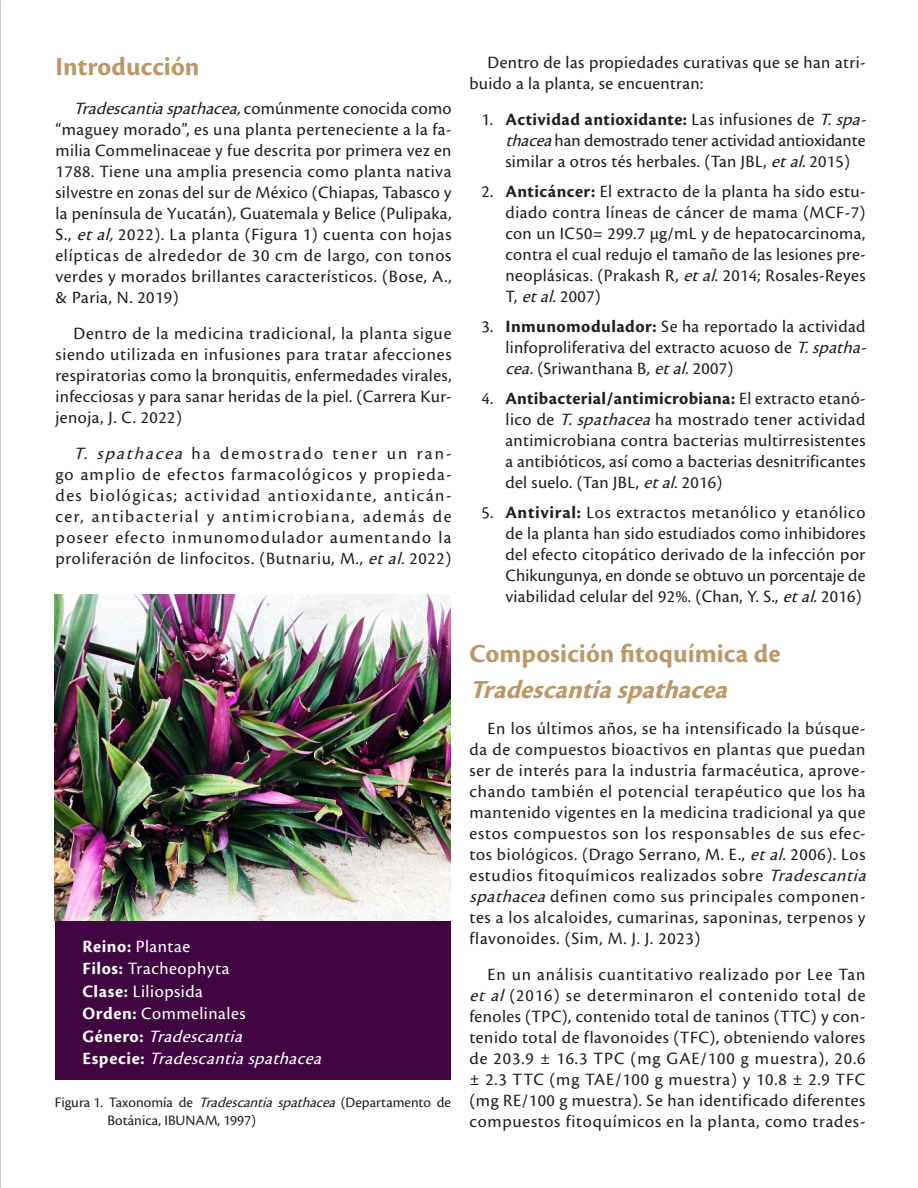
<style>
.page{position:relative;width:918px;height:1188px;background:#fff}
.page>*{position:absolute;margin:0;border:0;box-sizing:border-box;transform-origin:0 0}
.Título_1{font:700 27px "Cronos Pro";letter-spacing:.005em;color:#bc9767}
.Título_1-2{font:italic 700 27px "Cronos Pro";color:#bc9767}
.Texto_independiente{font:18px/21px "Cronos Pro";letter-spacing:.035em;color:#231f20;text-align:justify}
.Texto_independiente-2{font:18px/21px "Cronos Pro";color:#231f20}
.Texto_independiente-3{font:18px "Cronos Pro";letter-spacing:.03em;color:#fff}
.Texto_independiente-4{font:italic 18px "Cronos Pro";color:#fff}
.t1{font:15px/18px "Cronos Pro";color:#231f20}
.s1{font-style:italic}
.s2{font-weight:700}
.s3{font-weight:700;font-style:normal}
</style>
<div class="page">
<img style="left:0;top:0;width:1px;height:1188px">
<div style="left:55px;top:594px;width:395px;height:486px;background:#410641"></div>
<img style="left:55px;top:594px;width:395px;height:327px">
<p class="Título_1" style="left:56px;top:51px;width:146px">Introducción</p>
<p class="Texto_independiente" style="left:56px;top:98px;width:398px;text-indent:18px"><span class="s1">Tradescantiaspathacea,</span>c o m ú n m e n t e c o n o c i d a c o m o “maguey morado”, es una planta perteneciente a la fa&shy;milia Commelinaceae y fue descrita por primera vez en 1788. Tiene una amplia presencia como planta nativa silvestre en zonas del sur de México (Chiapas, Tabasco y la península de Yucatán), Guatemala y Belice (Pulipaka, S., <span class="s1">etal,</span>2022). La planta (Figura 1) cuenta con hojas elípticas de alrededor de 30 cm de largo, con tonos verdes y morados brillantes característicos. (Bose, A., &amp; Paria, N. 2019)</p>
<p class="Texto_independiente" style="left:56px;top:323px;width:398px;text-indent:18px">Dentro de la medicina tradicional, la planta sigue siendo utilizada en infusiones para tratar afecciones respiratorias como la bronquitis, enfermedades virales, infecciosas y para sanar heridas de la piel. (Carrera Kur&shy;jenoja, J. C. 2022)</p>
<p class="Texto_independiente" style="left:56px;top:443px;width:398px;text-indent:18px"><span class="s1">T. spathacea</span> ha demostrado tener un ran&shy;go amplio de efectos farmacológicos y propieda&shy;des biológicas; actividad antioxidante, anticán&shy;cer, antibacterial y antimicrobiana, además de poseer efecto inmunomodulador aumentando la proliferación de linfocitos. (Butnariu, M., <span class="s1">etal.</span>2022)</p>
<p class="Texto_independiente-3" style="left:82px;top:936px;width:109px"><span class="s2">Reino:</span> Plantae</p>
<p class="Texto_independiente-3" style="left:82px;top:958px;width:149px"><span class="s2">Filos:</span> Tracheophyta</p>
<p class="Texto_independiente-3" style="left:82px;top:981px;width:122px"><span class="s2">Clase:</span> Liliopsida</p>
<p class="Texto_independiente-3" style="left:82px;top:1003px;width:165px"><span class="s2">Orden:</span> Commelinales</p>
<p class="Texto_independiente-4" style="left:82px;top:1026px;width:166px"><span class="s3">G é n e r o :</span> Tradescantia</p>
<p class="Texto_independiente-4" style="left:82px;top:1048px;width:245px"><span class="s3">E s p e c i e :</span> Tradescantiaspathacea</p>
<p class="t1" style="left:107px;top:1094px;width:345px;text-indent:-52px">Figura 1. Taxonomía de <span class="s1">Tradescantia spathacea</span> (Departamento de<br>Botánica, IBUNAM, 1997)</p>
<p class="Texto_independiente" style="left:470px;top:52px;width:398px;text-indent:18px">Dentro de las propiedades curativas que se han atri&shy;buido a la planta, se encuentran:</p>
<p class="Texto_independiente-2" style="left:506px;top:109px;width:367px;text-indent:-24px">1. <span class="s2">Actividad antioxidante:</span> Las infusiones de <span class="s1">T.spa&shy;thacea</span>han demostrado tener actividad antioxidante similar a otros tés herbales. (Tan JBL, <span class="s1">etal.</span>2015)</p>
<p class="Texto_independiente" style="left:506px;top:181px;width:362px;text-indent:-24px">2. <span class="s2">Anticáncer:</span> El extracto de la planta ha sido estu&shy;diado contra líneas de cáncer de mama (MCF-7) con un IC50= 299.7 µg/mL y de hepatocarcinoma, contra el cual redujo el tamaño de las lesiones pre&shy;neoplásicas. (Prakash R, <span class="s1">etal</span>. 2014; Rosales-Reyes T, <span class="s1">etal.</span>2007)</p>
<p class="Texto_independiente" style="left:506px;top:316px;width:367px;text-align:left;text-indent:-24px">3. <span class="s2">Inmunomodulador:</span> Se ha reportado la actividad linfoproliferativa del extracto acuoso de <span class="s1">T.spatha&shy;cea.</span>(Sriwanthana B, <span class="s1">etal.</span>2007)</p>
<p class="Texto_independiente" style="left:506px;top:388px;width:362px;text-indent:-24px">4. <span class="s2">Antibacterial/antimicrobiana:</span> El extracto etanó&shy;lico de <span class="s1">T.spathacea</span>ha mostrado tener actividad antimicrobiana contra bacterias multirresistentes a antibióticos, así como a bacterias desnitrificantes del suelo. (Tan JBL, <span class="s1">etal.</span>2016)</p>
<p class="Texto_independiente" style="left:506px;top:502px;width:362px;text-indent:-24px">5. <span class="s2">Antiviral:</span> Los extractos metanólico y etanólico de la planta han sido estudiados como inhibidores del efecto citopático derivado de la infección por Chikungunya, en donde se obtuvo un porcentaje de viabilidad celular del 92%. (Chan, Y. S., <span class="s1">etal.</span>2016)</p>
<p class="Título_1" style="left:470px;top:638px;width:313px">Composición fitoquímica de</p>
<p class="Título_1-2" style="left:470px;top:674px;width:267px">Tradescantiaspathacea</p>
<p class="Texto_independiente" style="left:470px;top:718px;width:403px;text-align:left;text-indent:18px">En los últimos años, se ha intensificado la búsque&shy;da de compuestos bioactivos en plantas que puedan ser de interés para la industria farmacéutica, aprove&shy;chando también el potencial terapéutico que los ha mantenido vigentes en la medicina tradicional ya que estos compuestos son los responsables de sus efec&shy;tos biológicos. (Drago Serrano, M. E., <span class="s1">etal.</span>2006). Los estudios fitoquímicos realizados sobre <span class="s1">Tradescantia spathacea</span>definen como sus principales componen&shy;tes a los alcaloides, cumarinas, saponinas, terpenos y flavonoides. (Sim, M. J. J. 2023)</p>
<p class="Texto_independiente" style="left:470px;top:964px;width:398px;text-indent:18px">En un análisis cuantitativo realizado por Lee Tan <span class="s1">etal</span>(2016) se determinaron el contenido total de fenoles (TPC), contenido total de taninos (TTC) y con&shy;tenido total de flavonoides (TFC), obteniendo valores de 203.9 ± 16.3 TPC (mg GAE/100 g muestra), 20.6 ± 2.3 TTC (mg TAE/100 g muestra) y 10.8 ± 2.9 TFC (mg RE/100 g muestra). Se han identificado diferentes compuestos fitoquímicos en la planta, como trades-</p>
</div>
